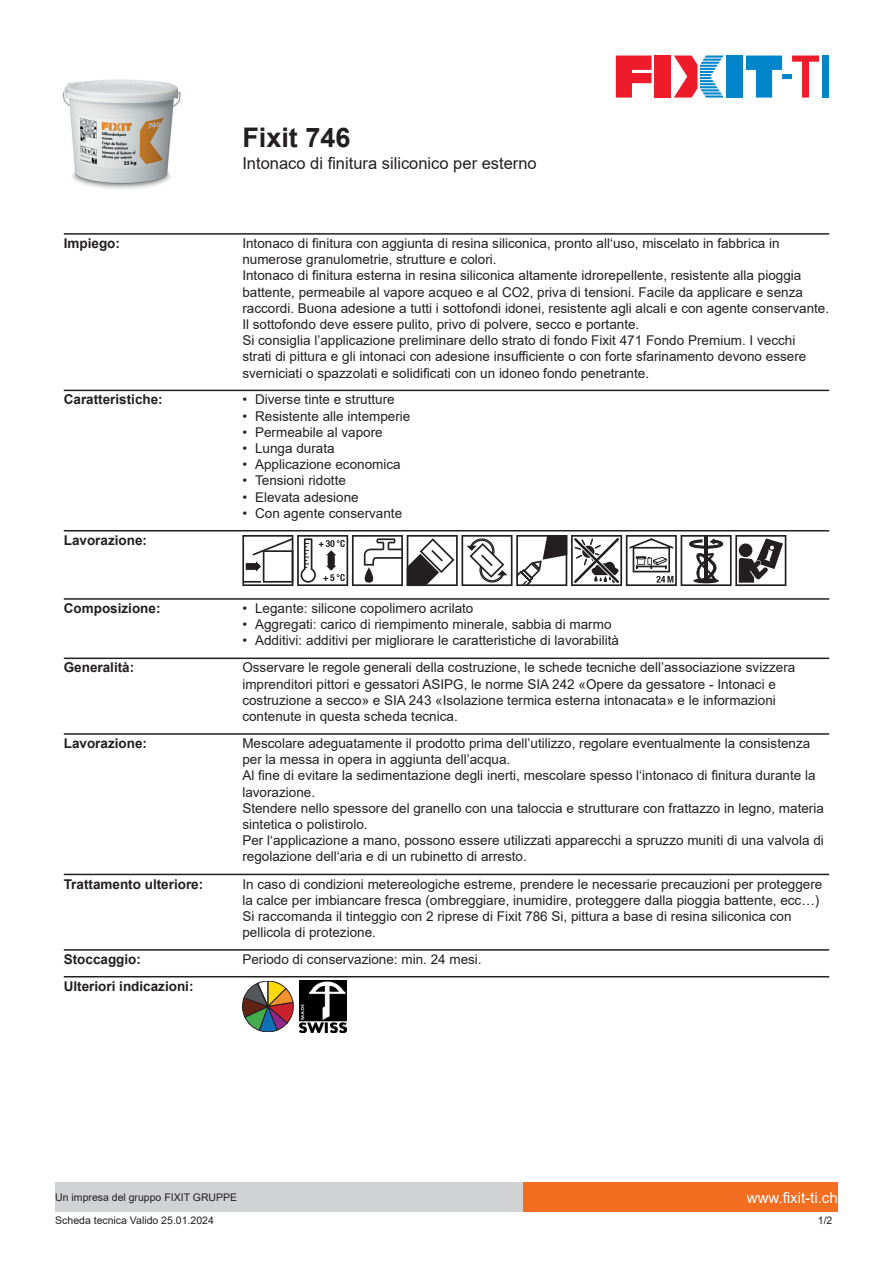
<style>
.page{position:relative;width:893px;height:1263px;background:#fff}
.page>*{position:absolute;margin:0;border:0;box-sizing:border-box;transform-origin:0 0}
.t1{font:700 27px "Arial";color:#231f20}
.t2{font:16.5px "Arial";color:#231f20}
.t3{font:15px "Arial";color:#fff}
.t4{font:13.5px/16.2px "Arial";color:#231f20}
.t5{font:700 13.5px "Arial";color:#231f20}
.t6{font:10.5px "Arial";color:#231f20}
</style>
<div class="page">
<img style="left:62px;top:79px;width:119px;height:110px">
<svg style="left:674px;top:56px;width:50px;height:42px"></svg>
<svg style="left:616px;top:56px;width:35px;height:42px"></svg>
<div style="left:655px;top:56px;width:16px;height:42px;background:#ee1b2a"></div>
<div style="left:726px;top:56px;width:17px;height:42px;background:#0084ca"></div>
<svg style="left:746px;top:56px;width:36px;height:42px"></svg>
<svg style="left:792px;top:56px;width:27px;height:42px"></svg>
<div style="left:822px;top:56px;width:7px;height:42px;background:#0084ca"></div>
<div style="left:782px;top:74px;width:10px;height:5px;background:#0084ca"></div>
<div style="left:523px;top:1182px;width:315px;height:30px;background:#f36e21"></div>
<div style="left:55px;top:1182px;width:468px;height:30px;background:#d1d2d4"></div>
<hr style="left:64px;top:233px;width:765px;height:2px;background:#231f20">
<hr style="left:64px;top:390px;width:765px;height:1px;background:#231f20">
<hr style="left:64px;top:530px;width:765px;height:1px;background:#231f20">
<svg style="left:242px;top:535px;width:544px;height:51px"></svg>
<hr style="left:64px;top:598px;width:765px;height:2px;background:#231f20">
<hr style="left:64px;top:657px;width:765px;height:2px;background:#231f20">
<hr style="left:64px;top:733px;width:765px;height:2px;background:#231f20">
<hr style="left:64px;top:874px;width:765px;height:1px;background:#231f20">
<hr style="left:64px;top:949px;width:765px;height:2px;background:#231f20">
<hr style="left:64px;top:976px;width:765px;height:1px;background:#231f20">
<svg style="left:242px;top:981px;width:51px;height:51px"></svg>
<img style="left:300px;top:981px;width:46px;height:51px">
<h1 class="t1" style="left:242px;top:119px;width:110px">Fixit 746</h1>
<p class="t2" style="left:242px;top:152px;width:296px">Intonaco di finitura siliconico per esterno</p>
<p class="t5" style="left:64px;top:234px;width:58px">Impiego:</p>
<p class="t4" style="left:242px;top:235px;width:588px">Intonaco di finitura con aggiunta di resina siliconica, pronto all‘uso, miscelato in fabbrica in numerose granulometrie, strutture e colori.<br>Intonaco di finitura esterna in resina siliconica altamente idrorepellente, resistente alla pioggia battente, permeabile al vapore acqueo e al CO2, priva di tensioni. Facile da applicare e senza raccordi. Buona adesione a tutti i sottofondi idonei, resistente agli alcali e con agente conservante.<br>Il sottofondo deve essere pulito, privo di polvere, secco e portante.<br>Si consiglia l’applicazione preliminare dello strato di fondo Fixit 471 Fondo Premium. I vecchi<br>strati di pittura e gli intonaci con adesione insufficiente o con forte sfarinamento devono essere sverniciati o spazzolati e solidificati con un idoneo fondo penetrante.</p>
<p class="t5" style="left:64px;top:390px;width:101px">Caratteristiche:</p>
<p class="t4" style="left:242px;top:392px;width:154px">• Diverse tinte e strutture</p>
<p class="t4" style="left:242px;top:408px;width:170px">• Resistente alle intemperie</p>
<p class="t4" style="left:242px;top:424px;width:142px">• Permeabile al vapore</p>
<p class="t4" style="left:242px;top:440px;width:94px">• Lunga durata</p>
<p class="t4" style="left:242px;top:456px;width:160px">• Applicazione economica</p>
<p class="t4" style="left:242px;top:473px;width:105px">• Tensioni ridotte</p>
<p class="t4" style="left:242px;top:489px;width:118px">• Elevata adesione</p>
<p class="t4" style="left:242px;top:505px;width:161px">• Con agente conservante</p>
<p class="t5" style="left:64px;top:531px;width:85px">Lavorazione:</p>
<p class="t5" style="left:64px;top:599px;width:98px">Composizione:</p>
<p class="t4" style="left:242px;top:600px;width:233px">• Legante: silicone copolimero acrilato</p>
<p class="t4" style="left:242px;top:616px;width:371px">• Aggregati: carico di riempimento minerale, sabbia di marmo</p>
<p class="t4" style="left:242px;top:632px;width:378px">• Additivi: additivi per migliorare le caratteristiche di lavorabilità</p>
<p class="t5" style="left:64px;top:658px;width:72px">Generalità:</p>
<p class="t4" style="left:242px;top:659px;width:554px">Osservare le regole generali della costruzione, le schede tecniche dell’associazione svizzera imprenditori pittori e gessatori ASIPG, le norme SIA 242 «Opere da gessatore - Intonaci e costruzione a secco» e SIA 243 «Isolazione termica esterna intonacata» e le informazioni contenute in questa scheda tecnica.</p>
<p class="t5" style="left:64px;top:734px;width:85px">Lavorazione:</p>
<p class="t4" style="left:242px;top:735px;width:583px">Mescolare adeguatamente il prodotto prima dell’utilizzo, regolare eventualmente la consistenza per la messa in opera in aggiunta dell’acqua.<br>Al fine di evitare la sedimentazione degli inerti, mescolare spesso l‘intonaco di finitura durante la lavorazione.<br>Stendere nello spessore del granello con una taloccia e strutturare con frattazzo in legno, materia sintetica o polistirolo.<br>Per l‘applicazione a mano, possono essere utilizzati apparecchi a spruzzo muniti di una valvola di regolazione dell‘aria e di un rubinetto di arresto.</p>
<p class="t5" style="left:64px;top:874px;width:141px">Trattamento ulteriore:</p>
<p class="t4" style="left:242px;top:875px;width:582px">In caso di condizioni metereologiche estreme, prendere le necessarie precauzioni per proteggere la calce per imbiancare fresca (ombreggiare, inumidire, proteggere dalla pioggia battente, ecc…)<br>Si raccomanda il tinteggio con 2 riprese di Fixit 786 Si, pittura a base di resina siliconica con pellicola di protezione.</p>
<p class="t5" style="left:64px;top:950px;width:79px">Stoccaggio:</p>
<p class="t4" style="left:242px;top:951px;width:241px">Periodo di conservazione: min. 24 mesi.</p>
<p class="t5" style="left:64px;top:976px;width:131px">Ulteriori indicazioni:</p>
<p class="t6" style="left:55px;top:1190px;width:183px">Un impresa del gruppo FIXIT GRUPPE</p>
<p class="t3" style="left:747px;top:1187px;width:92px">www.fixit-ti.ch</p>
<p class="t6" style="left:55px;top:1213px;width:160px">Scheda tecnica Valido 25.01.2024</p>
<p class="t6" style="left:818px;top:1213px;width:16px">1/2</p>
</div>
